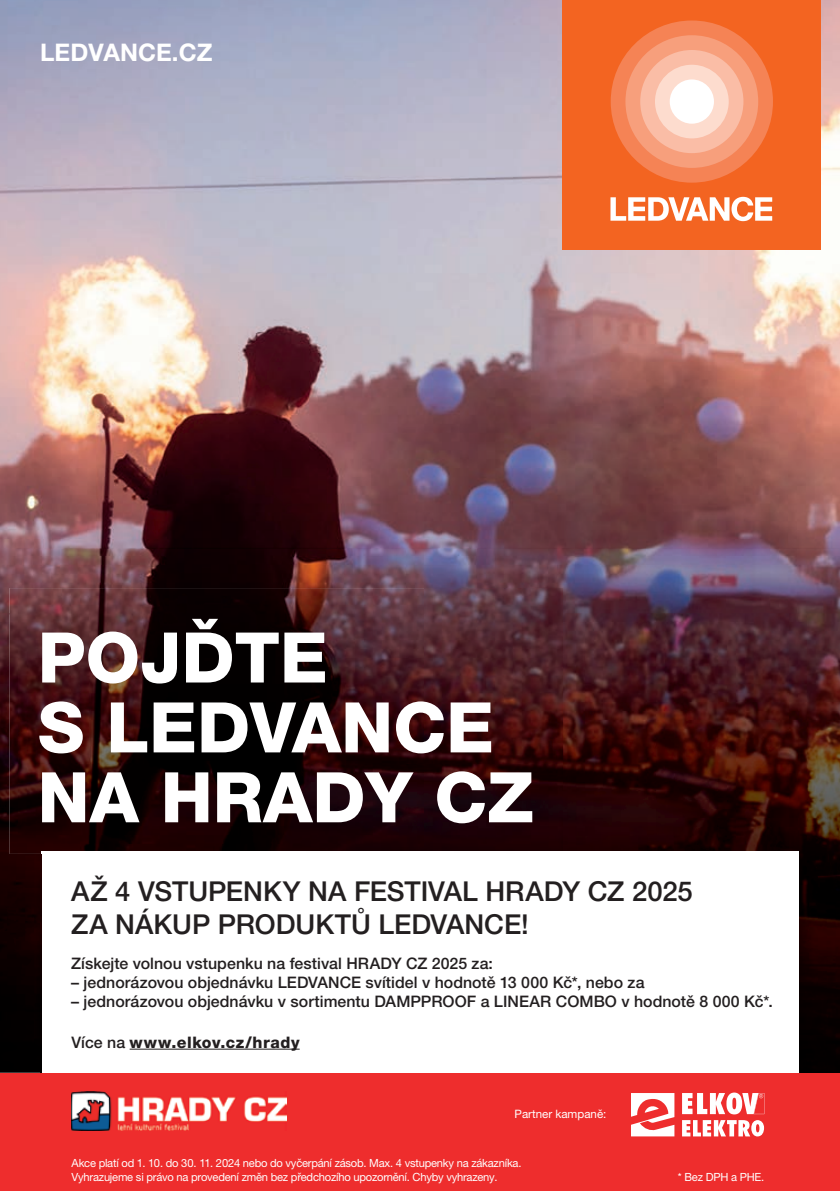
<style>
.page{position:relative;width:840px;height:1191px;background:#fff}
.page>*{position:absolute;margin:0;border:0;box-sizing:border-box;transform-origin:0 0}
.t1{font:800 69.8px/69.8px "Helvetica Neue LT Pro";color:#fff}
.t2{font:500 27.4px/33px "Helvetica Neue LT Pro";color:#231f20}
.t3{font:700 24.2px "Helvetica Neue LT Pro";color:#fff}
.t4{font:500 15.8px "Helvetica Neue LT Pro";color:#231f20}
.t5{font:800 15.8px "Helvetica Neue LT Pro";letter-spacing:.035em;color:#231f20}
.t6{font:11.6px "Helvetica Neue LT Pro";color:#fff}
.t7{font:11.2px/14px "Helvetica Neue LT Pro";letter-spacing:-.02em;color:#fff}
.s1{font-weight:500}
</style>
<div class="page">
<img style="left:0;top:0;width:839px;height:613px">
<img style="left:0;top:1072px;width:839px;height:1px">
<img style="left:0;top:613px;width:40px;height:459px">
<img style="left:562px;top:613px;width:277px;height:263px">
<img style="left:40px;top:854px;width:2px;height:218px">
<img style="left:799px;top:876px;width:40px;height:196px">
<div style="left:42px;top:851px;width:755px;height:340px;background:#fff"></div>
<div style="left:0;top:1073px;width:839px;height:118px;background:#ee2d2d"></div>
<img style="left:10px;top:588px;width:414px;height:266px">
<img style="left:424px;top:588px;width:138px;height:263px">
<img style="left:42px;top:851px;width:382px;height:3px">
<div style="left:562px;top:0;width:258px;height:250px;background:#f36421"></div>
<svg style="left:610px;top:197px;width:161px;height:24px"></svg>
<div style="left:610px;top:20px;width:162px;height:163px;background:#f58355;border-radius:50%"></div>
<div style="left:625px;top:35px;width:132px;height:133px;background:#f79f7c;border-radius:50%"></div>
<div style="left:640px;top:50px;width:103px;height:103px;background:#fabda6;border-radius:50%"></div>
<div style="left:654px;top:65px;width:74px;height:73px;background:#fddcce;border-radius:50%"></div>
<div style="left:669px;top:79px;width:44px;height:45px;background:#fff;border-radius:50%"></div>
<img style="left:71px;top:1091px;width:215px;height:39px">
<svg style="left:631px;top:1093px;width:43px;height:43px"></svg>
<svg style="left:682px;top:1120px;width:81px;height:16px"></svg>
<svg style="left:682px;top:1092px;width:81px;height:22px"></svg>
<hr style="left:129px;top:1048px;width:170px;height:1px;background:#231f20">
<h3 class="t3" style="left:40px;top:38px;width:174px">LEDVANCE.CZ</h3>
<h1 class="t1" style="left:38px;top:622px;width:497px">POJĎTE<br>S LEDVANCE<br>NA HRADY CZ</h1>
<h2 class="t2" style="left:71px;top:874px;width:622px">AŽ 4 VSTUPENKY NA FESTIVAL HRADY CZ 2025<br>ZA NÁKUP PRODUKTŮ LEDVANCE!</h2>
<p class="t4" style="left:71px;top:953px;width:423px">Získejte volnou vstupenku na festival HRADY CZ 2025 za:</p>
<p class="t4" style="left:71px;top:972px;width:574px">– jednorázovou objednávku LEDVANCE svítidel v hodnotě 13 000 Kč*, nebo za</p>
<p class="t4" style="left:71px;top:992px;width:702px">– jednorázovou objednávku v sortimentu DAMPPROOF a LINEAR COMBO v hodnotě 8 000 Kč*.</p>
<p class="t5" style="left:72px;top:1032px;width:229px"><span class="s1">Více na</span> www.elkov.cz/hrady</p>
<p class="t6" style="left:514px;top:1107px;width:93px">Partner kampaně:</p>
<p class="t7" style="left:72px;top:1155px;width:451px">Akce platí od 1. 10. do 30. 11. 2024 nebo do vyčerpání zásob. Max. 4 vstupenky na zákazníka.<br>Vyhrazujeme si právo na provedení změn bez předchozího upozornění. Chyby vyhrazeny.</p>
<p class="t7" style="left:677px;top:1169px;width:88px">* Bez DPH a PHE.</p>
</div>
